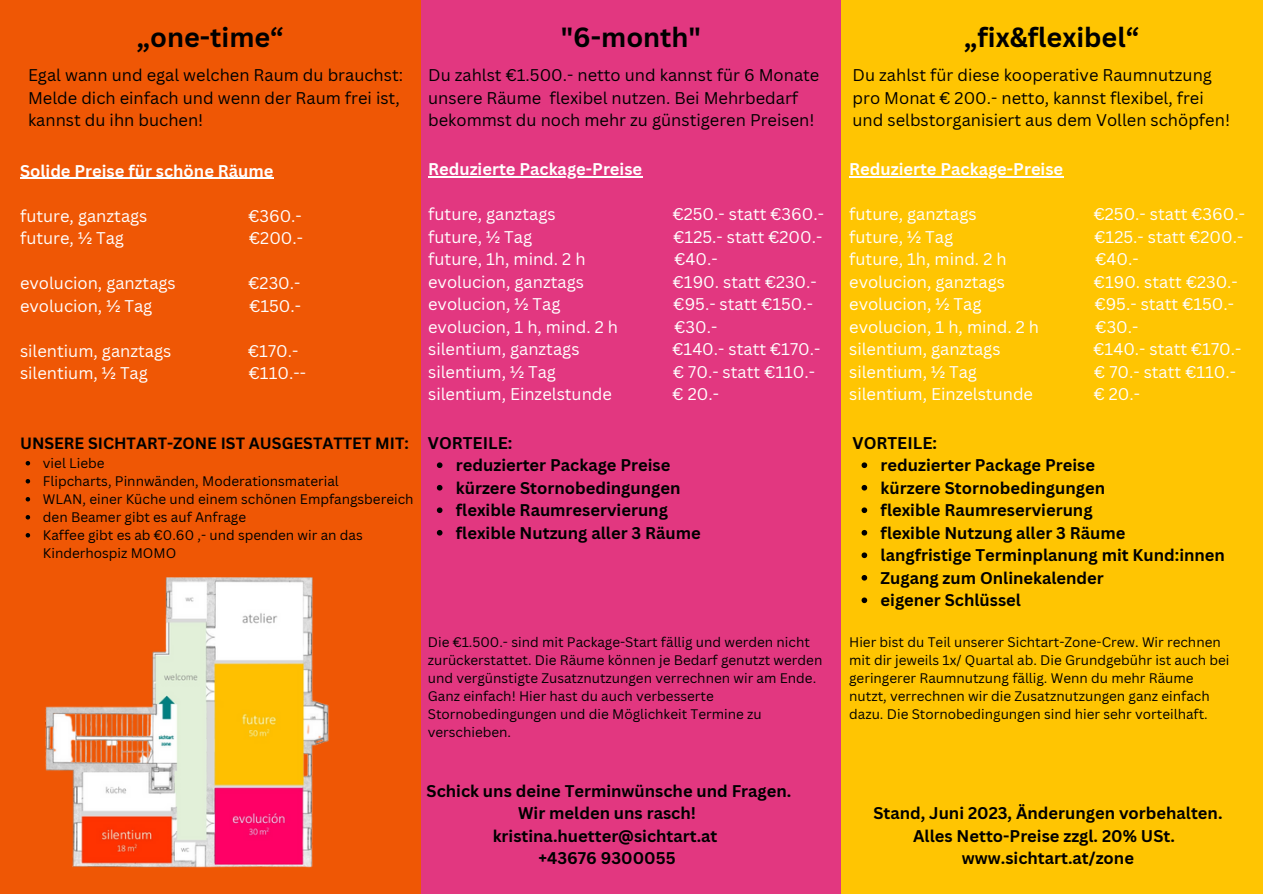
<style>
.page{position:relative;width:1263px;height:894px;background:#fff}
.page>*{position:absolute;margin:0;border:0;box-sizing:border-box;transform-origin:0 0}
.t1{font:700 27px "Canva Sans";color:#000}
.t2{font:16.5px "Canva Sans";color:#fff}
.t3{font:700 16.5px/22.5px "Canva Sans";color:#000;text-align:center}
.t4{font:16.5px/22.5px "Canva Sans";color:#000}
.t5{font:700 16.5px "Canva Sans";color:#fff}
.t6{font:700 15.9px "Canva Sans";color:#000}
.t7{font:13.5px/18px "Canva Sans";color:#000}
</style>
<div class="page">
<div style="left:421px;top:0;width:436px;height:893px;background:#e23780"></div>
<div style="left:841px;top:0;width:422px;height:893px;background:#ffc502"></div>
<div style="left:0;top:0;width:421px;height:893px;background:#ef5705"></div>
<svg style="left:437px;top:462px;width:5px;height:6px"></svg>
<svg style="left:437px;top:485px;width:5px;height:5px"></svg>
<svg style="left:437px;top:507px;width:5px;height:6px"></svg>
<svg style="left:437px;top:530px;width:5px;height:5px"></svg>
<hr style="left:20px;top:178px;width:254px;height:1px;background:#fff">
<hr style="left:428px;top:176px;width:214px;height:1px;background:#fff">
<hr style="left:849px;top:176px;width:214px;height:1px;background:#fff">
<svg style="left:861px;top:462px;width:6px;height:6px"></svg>
<svg style="left:861px;top:485px;width:6px;height:5px"></svg>
<svg style="left:861px;top:507px;width:6px;height:6px"></svg>
<svg style="left:861px;top:530px;width:6px;height:5px"></svg>
<svg style="left:861px;top:552px;width:6px;height:6px"></svg>
<svg style="left:861px;top:575px;width:6px;height:5px"></svg>
<svg style="left:861px;top:597px;width:6px;height:6px"></svg>
<svg style="left:26px;top:461px;width:4px;height:4px"></svg>
<svg style="left:26px;top:479px;width:4px;height:4px"></svg>
<svg style="left:26px;top:497px;width:4px;height:4px"></svg>
<svg style="left:26px;top:515px;width:4px;height:4px"></svg>
<svg style="left:26px;top:533px;width:4px;height:4px"></svg>
<img style="left:45px;top:577px;width:284px;height:291px">
<p class="t1" style="left:137px;top:18px;width:148px">„one-time“</p>
<p class="t1" style="left:561px;top:18px;width:142px">"6-month"</p>
<p class="t1" style="left:964px;top:18px;width:176px">„fix&amp;flexibel“</p>
<p class="t4" style="left:852px;top:64px;width:379px">Du zahlst für diese kooperative Raumnutzung pro Monat € 200.- netto, kannst flexibel, frei und selbstorganisiert aus dem Vollen schöpfen!</p>
<p class="t4" style="left:428px;top:64px;width:393px">Du zahlst €1.500.- netto und kannst für 6 Monate unsere Räume flexibel nutzen. Bei Mehrbedarf bekommst du noch mehr zu günstigeren Preisen!</p>
<p class="t4" style="left:28px;top:64px;width:377px">Egal wann und egal welchen Raum du brauchst:<br>Melde dich einfach und wenn der Raum frei ist, kannst du ihn buchen!</p>
<p class="t5" style="left:20px;top:159px;width:255px">Solide Preise für schöne Räume</p>
<p class="t2" style="left:20px;top:204px;width:129px">future, ganztags</p>
<p class="t2" style="left:249px;top:204px;width:55px">€360.-</p>
<p class="t2" style="left:20px;top:226px;width:105px">future, ½ Tag</p>
<p class="t2" style="left:249px;top:226px;width:55px">€200.-</p>
<p class="t2" style="left:20px;top:271px;width:157px">evolucion, ganztags</p>
<p class="t2" style="left:249px;top:271px;width:53px">€230.-</p>
<p class="t2" style="left:20px;top:294px;width:134px">evolucion, ½ Tag</p>
<p class="t2" style="left:249px;top:294px;width:53px">€150.-</p>
<p class="t2" style="left:20px;top:339px;width:153px">silentium, ganztags</p>
<p class="t2" style="left:248px;top:339px;width:52px">€170.-</p>
<p class="t2" style="left:20px;top:361px;width:129px">silentium, ½ Tag</p>
<p class="t2" style="left:249px;top:361px;width:58px">€110.--</p>
<p class="t6" style="left:20px;top:431px;width:390px">UNSERE SICHTART-ZONE IST AUSGESTATTET MIT:</p>
<p class="t7" style="left:43px;top:453px;width:63px">viel Liebe</p>
<p class="t7" style="left:43px;top:471px;width:297px">Flipcharts, Pinnwänden, Moderationsmaterial</p>
<p class="t7" style="left:43px;top:489px;width:372px">WLAN, einer Küche und einem schönen Empfangsbereich</p>
<p class="t7" style="left:43px;top:507px;width:205px">den Beamer gibt es auf Anfrage</p>
<p class="t7" style="left:43px;top:525px;width:321px">Kaffee gibt es ab €0.60 ,- und spenden wir an das<br>Kinderhospiz MOMO</p>
<p class="t5" style="left:428px;top:158px;width:216px">Reduzierte Package-Preise</p>
<p class="t2" style="left:428px;top:203px;width:129px">future, ganztags</p>
<p class="t2" style="left:673px;top:203px;width:153px">€250.- statt €360.-</p>
<p class="t2" style="left:428px;top:225px;width:105px">future, ½ Tag</p>
<p class="t2" style="left:674px;top:225px;width:150px">€125.- statt €200.-</p>
<p class="t2" style="left:428px;top:248px;width:159px">future, 1h, mind. 2 h</p>
<p class="t2" style="left:674px;top:248px;width:45px">€40.-</p>
<p class="t2" style="left:428px;top:270px;width:157px">evolucion, ganztags</p>
<p class="t2" style="left:673px;top:270px;width:145px">€190. statt €230.-</p>
<p class="t2" style="left:428px;top:293px;width:134px">evolucion, ½ Tag</p>
<p class="t2" style="left:674px;top:293px;width:141px">€95.- statt €150.-</p>
<p class="t2" style="left:428px;top:315px;width:191px">evolucion, 1 h, mind. 2 h</p>
<p class="t2" style="left:675px;top:315px;width:44px">€30.-</p>
<p class="t2" style="left:428px;top:337px;width:153px">silentium, ganztags</p>
<p class="t2" style="left:672px;top:337px;width:149px">€140.- statt €170.-</p>
<p class="t2" style="left:428px;top:360px;width:129px">silentium, ½ Tag</p>
<p class="t2" style="left:673px;top:360px;width:143px">€ 70.- statt €110.-</p>
<p class="t2" style="left:428px;top:382px;width:185px">silentium, Einzelstunde</p>
<p class="t2" style="left:673px;top:382px;width:48px">€ 20.-</p>
<p class="t3" style="left:428px;top:431px;width:86px">VORTEILE:</p>
<p class="t3" style="left:456px;top:453px;width:216px">reduzierter Package Preise</p>
<p class="t3" style="left:456px;top:476px;width:226px">kürzere Stornobedingungen</p>
<p class="t3" style="left:456px;top:498px;width:213px">flexible Raumreservierung</p>
<p class="t3" style="left:456px;top:521px;width:246px">flexible Nutzung aller 3 Räume</p>
<p class="t7" style="left:428px;top:632px;width:396px">Die €1.500.- sind mit Package-Start fällig und werden nicht zurückerstattet. Die Räume können je Bedarf genutzt werden und vergünstigte Zusatznutzungen verrechnen wir am Ende.<br>Ganz einfach! Hier hast du auch verbesserte Stornobedingungen und die Möglichkeit Termine zu verschieben.</p>
<p class="t3" style="left:427px;top:778px;width:366px">Schick uns deine Terminwünsche und Fragen.<br>Wir melden uns rasch!</p>
<p class="t3" style="left:493px;top:823px;width:226px">kristina.huetter@sichtart.at</p>
<p class="t3" style="left:539px;top:846px;width:138px">+43676 9300055</p>
<p class="t5" style="left:849px;top:158px;width:216px">Reduzierte Package-Preise</p>
<p class="t2" style="left:849px;top:203px;width:129px">future, ganztags</p>
<p class="t2" style="left:1094px;top:203px;width:153px">€250.- statt €360.-</p>
<p class="t2" style="left:849px;top:225px;width:105px">future, ½ Tag</p>
<p class="t2" style="left:1095px;top:225px;width:150px">€125.- statt €200.-</p>
<p class="t2" style="left:849px;top:248px;width:159px">future, 1h, mind. 2 h</p>
<p class="t2" style="left:1095px;top:248px;width:45px">€40.-</p>
<p class="t2" style="left:849px;top:270px;width:157px">evolucion, ganztags</p>
<p class="t2" style="left:1094px;top:270px;width:145px">€190. statt €230.-</p>
<p class="t2" style="left:849px;top:293px;width:134px">evolucion, ½ Tag</p>
<p class="t2" style="left:1095px;top:293px;width:141px">€95.- statt €150.-</p>
<p class="t2" style="left:849px;top:315px;width:191px">evolucion, 1 h, mind. 2 h</p>
<p class="t2" style="left:1096px;top:315px;width:44px">€30.-</p>
<p class="t2" style="left:849px;top:337px;width:153px">silentium, ganztags</p>
<p class="t2" style="left:1093px;top:337px;width:149px">€140.- statt €170.-</p>
<p class="t2" style="left:849px;top:360px;width:129px">silentium, ½ Tag</p>
<p class="t2" style="left:1094px;top:360px;width:143px">€ 70.- statt €110.-</p>
<p class="t2" style="left:849px;top:382px;width:185px">silentium, Einzelstunde</p>
<p class="t2" style="left:1094px;top:382px;width:48px">€ 20.-</p>
<p class="t3" style="left:852px;top:431px;width:86px">VORTEILE:</p>
<p class="t3" style="left:881px;top:453px;width:216px">reduzierter Package Preise</p>
<p class="t3" style="left:881px;top:476px;width:226px">kürzere Stornobedingungen</p>
<p class="t3" style="left:881px;top:498px;width:213px">flexible Raumreservierung</p>
<p class="t3" style="left:881px;top:521px;width:246px">flexible Nutzung aller 3 Räume</p>
<p class="t3" style="left:881px;top:543px;width:346px">langfristige Terminplanung mit Kund:innen</p>
<p class="t3" style="left:881px;top:566px;width:225px">Zugang zum Onlinekalender</p>
<p class="t3" style="left:881px;top:588px;width:142px">eigener Schlüssel</p>
<p class="t7" style="left:849px;top:632px;width:382px">Hier bist du Teil unserer Sichtart-Zone-Crew. Wir rechnen mit dir jeweils 1x/ Quartal ab. Die Grundgebühr ist auch bei geringerer Raumnutzung fällig. Wenn du mehr Räume nutzt, verrechnen wir die Zusatznutzungen ganz einfach dazu. Die Stornobedingungen sind hier sehr vorteilhaft.</p>
<p class="t3" style="left:873px;top:801px;width:351px">Stand, Juni 2023, Änderungen vorbehalten.</p>
<p class="t3" style="left:913px;top:823px;width:263px">Alles Netto-Preise zzgl. 20% USt.</p>
<p class="t3" style="left:962px;top:846px;width:174px">www.sichtart.at/zone</p>
</div>
